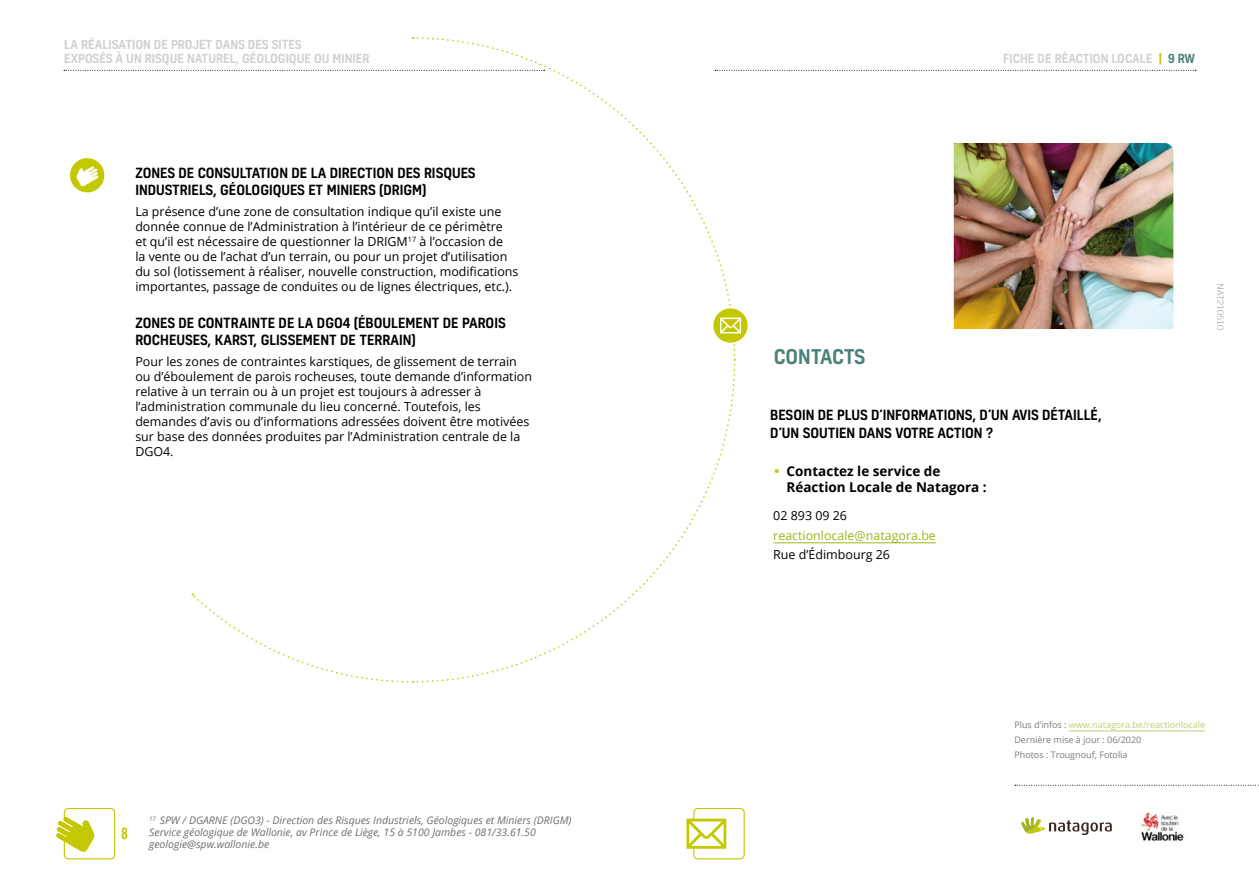
<style>
.page{position:relative;width:1259px;height:893px;background:#fff}
.page>*{position:absolute;margin:0;border:0;box-sizing:border-box;transform-origin:0 0}
.t1{font:500 19.5px "Kelson";letter-spacing:-.02em;color:#4a8179}
.t2{font:15.75px "Trade Gothic Bold Cond Twenty";color:#c4c800}
.t3{font:500 13.5px/16.5px "Kelson";color:#000}
.t4{font:700 13.5px/16.5px "Open Sans";color:#000}
.t5{font:12.45px/15px "Open Sans";color:#000}
.t6{font:12.45px "Open Sans";color:#a1b41d}
.t7{font:500 12px/14.4px "Kelson";color:#d0d0d0}
.t8{font:italic 10.5px/12px "Open Sans";color:#706f6f}
.t9{font:9px/15px "Open Sans";color:#7c7b7b}
.t10{font:300 9px "Trade Gothic";color:#878787}
.s1{color:#c4c800}
.s2{color:#4a8179}
.s3{color:#c5cc74}
</style>
<div class="page">
<svg style="left:64px;top:70px;width:352px;height:1px"></svg>
<svg style="left:736px;top:70px;width:460px;height:1px"></svg>
<hr style="left:1069px;top:731px;width:136px;height:1px;background:#c5cc74">
<div style="left:693px;top:808px;width:52px;height:51px;border:1px solid #c4c800;border-radius:4px"></div>
<svg style="left:686px;top:819px;width:40px;height:30px"></svg>
<svg style="left:1015px;top:785px;width:244px;height:1px"></svg>
<svg style="left:713px;top:308px;width:34px;height:35px"></svg>
<svg style="left:736px;top:318px;width:5px;height:15px"></svg>
<hr style="left:773px;top:542px;width:163px;height:1px;background:#a1b41d">
<svg style="left:1021px;top:817px;width:90px;height:18px"></svg>
<img style="left:1141px;top:812px;width:43px;height:29px">
<div style="left:64px;top:808px;width:51px;height:51px;border:1px solid #c4c800;border-radius:4px"></div>
<svg style="left:56px;top:816px;width:39px;height:36px"></svg>
<div style="left:70px;top:158px;width:34px;height:34px;background:#c4c800;border-radius:50%"></div>
<svg style="left:76px;top:166px;width:22px;height:20px"></svg>
<svg style="left:416px;top:37px;width:320px;height:319px"></svg>
<svg style="left:414px;top:364px;width:322px;height:319px"></svg>
<svg style="left:192px;top:594px;width:222px;height:89px"></svg>
<img style="left:953px;top:143px;width:220px;height:186px">
<p class="t7" style="left:64px;top:37px;width:307px">LA RÉALISATION DE PROJET DANS DES SITES<br>EXPOSÉS À UN RISQUE NATUREL, GÉOLOGIQUE OU MINIER</p>
<p class="t3" style="left:135px;top:165px;width:342px">ZONES DE CONSULTATION DE LA DIRECTION DES RISQUES<br>INDUSTRIELS, GÉOLOGIQUES ET MINIERS (DRIGM)</p>
<p class="t5" style="left:135px;top:204px;width:385px">La présence d’une zone de consultation indique qu’il existe une donnée connue de l’Administration à l’intérieur de ce périmètre<br>et qu’il est nécessaire de questionner la DRIGM<sup>17</sup> à l’occasion de<br>la vente ou de l’achat d’un terrain, ou pour un projet d’utilisation du sol (lotissement à réaliser, nouvelle construction, modifications importantes, passage de conduites ou de lignes électriques, etc.).</p>
<p class="t3" style="left:135px;top:315px;width:372px">ZONES DE CONTRAINTE DE LA DGO4 (ÉBOULEMENT DE PAROIS<br>ROCHEUSES, KARST, GLISSEMENT DE TERRAIN)</p>
<p class="t5" style="left:135px;top:354px;width:398px">Pour les zones de contraintes karstiques, de glissement de terrain ou d’éboulement de parois rocheuses, toute demande d’information relative à un terrain ou à un projet est toujours à adresser à l’administration communale du lieu concerné. Toutefois, les demandes d’avis ou d’informations adressées doivent être motivées sur base des données produites par l’Administration centrale de la DGO4.</p>
<p class="t2" style="left:121px;top:824px;width:8px">8</p>
<p class="t8" style="left:149px;top:814px;width:424px"><sup>17</sup> SPW / DGARNE (DGO3) - Direction des Risques Industriels, Géologiques et Miniers (DRIGM)<br>Service géologique de Wallonie, av Prince de Liège, 15 à 5100 Jambes - 081/33.61.50 geologie@spw.wallonie.be</p>
<p class="t7" style="left:1003px;top:51px;width:193px">FICHE DE RÉACTION LOCALE <span class="s1">|</span> <span class="s2">9 RW</span></p>
<h1 class="t1" style="left:774px;top:343px;width:93px">CONTACTS</h1>
<p class="t3" style="left:770px;top:406px;width:333px;line-height:18px">BESOIN DE PLUS D’INFORMATIONS, D’UN AVIS DÉTAILLÉ,<br>D’UN SOUTIEN DANS VOTRE ACTION ?</p>
<p class="t4" style="left:786px;top:462px;width:202px">Contactez le service de<br>Réaction Locale de Natagora :</p>
<p class="t5" style="left:773px;top:508px;width:75px">02 893 09 26</p>
<p class="t6" style="left:773px;top:527px;width:164px">reactionlocale@natagora.be</p>
<p class="t5" style="left:773px;top:547px;width:118px">Rue d’Édimbourg 26</p>
<p class="t10" style="left:1225px;top:283px;width:48px;rotate:90deg">NAT210510</p>
<p class="t9" style="left:1014px;top:717px;width:192px">Plus d’infos : <span class="s3">www.natagora.be/reactionlocale<br></span>Dernière mise à jour : 06/2020<br>Photos : Trougnouf, Fotolia</p>
</div>
